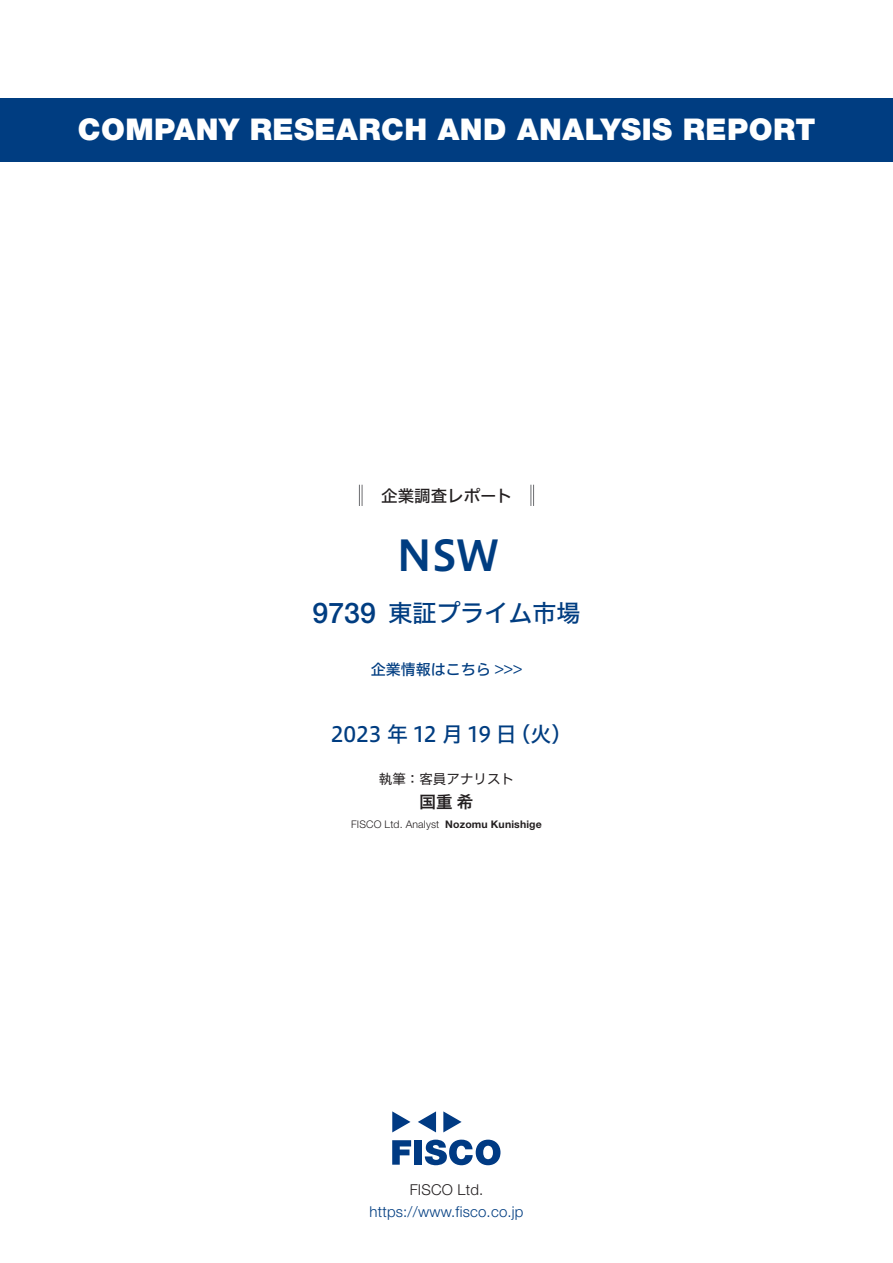
<style>
.page{position:relative;width:893px;height:1263px;background:#fff}
.page>*{position:absolute;margin:0;border:0;box-sizing:border-box;transform-origin:0 0}
.t1{font:42px "Hiragino UD Sans F Std N W6";color:#003d81}
.t2{font:900 30px "Helvetica Neue LT Std";letter-spacing:.015em;color:#fff}
.t3{font:500 28.5px "Helvetica Neue LT Std";color:#003d81}
.t4{font:24px "Hiragino UD Sans F Std N W5";color:#003d81}
.t5{font:21px "Hiragino UD Sans F Std N W5";letter-spacing:-.005em;color:#003d81}
.t6{font:16.5px "Hiragino UD Sans F Std N W5";color:#231f20}
.t7{font:16.5px "Hiragino UD Sans F Std N W6";color:#231f20}
.t8{font:300 15px "Helvetica Neue LT Std";letter-spacing:.015em;color:#003d81}
.t9{font:15px "Hiragino UD Sans F Std N W5";color:#003d81}
.t10{font:300 15px "Helvetica Neue LT Std";letter-spacing:.015em;color:#231f20}
.t11{font:13.5px "Hiragino UD Sans F Std N W4";color:#231f20}
.t12{font:300 10.5px "Helvetica Neue LT Std";letter-spacing:.015em;color:#231f20}
.t13{font:700 10.5px "Helvetica Neue LT Std";letter-spacing:.015em;color:#231f20}
</style>
<div class="page">
<svg style="left:392px;top:1140px;width:19px;height:25px"></svg>
<div style="left:414px;top:1140px;width:8px;height:25px;background:#003a83"></div>
<svg style="left:425px;top:1139px;width:75px;height:26px"></svg>
<svg style="left:392px;top:1111px;width:18px;height:21px"></svg>
<svg style="left:443px;top:1111px;width:19px;height:21px"></svg>
<svg style="left:418px;top:1111px;width:18px;height:21px"></svg>
<div style="left:0;top:98px;width:893px;height:64px;background:#003d81"></div>
<svg style="left:359px;top:485px;width:4px;height:21px"></svg>
<svg style="left:531px;top:485px;width:3px;height:21px"></svg>
<p class="t2" style="left:78px;top:112px;width:739px">COMPANY RESEARCH AND ANALYSIS REPORT</p>
<p class="t6" style="left:365px;top:483px;width:149px">　企業調査レポート</p>
<h1 class="t1" style="left:397px;top:523px;width:103px">NSW</h1>
<p class="t3" style="left:313px;top:596px;width:65px">9739</p>
<p class="t4" style="left:388px;top:594px;width:193px">東証プライム市場</p>
<p class="t9" style="left:371px;top:658px;width:153px">企業情報はこちら &lt;&lt;&lt;</p>
<p class="t5" style="left:331px;top:718px;width:187px">2023 年 12 月 19 日</p>
<p class="t5" style="left:509px;top:718px;width:65px">（火(</p>
<p class="t11" style="left:379px;top:768px;width:137px">執筆：客員アナリスト</p>
<p class="t7" style="left:420px;top:789px;width:55px">国重希</p>
<p class="t13" style="left:445px;top:818px;width:98px">Nozomu Kunishige</p>
<p class="t12" style="left:351px;top:818px;width:90px">FISCO Ltd. Analyst</p>
<p class="t10" style="left:410px;top:1180px;width:75px">FISCO Ltd.</p>
<p class="t8" style="left:369px;top:1202px;width:156px">https://www.fisco.co j p.</p>
</div>
